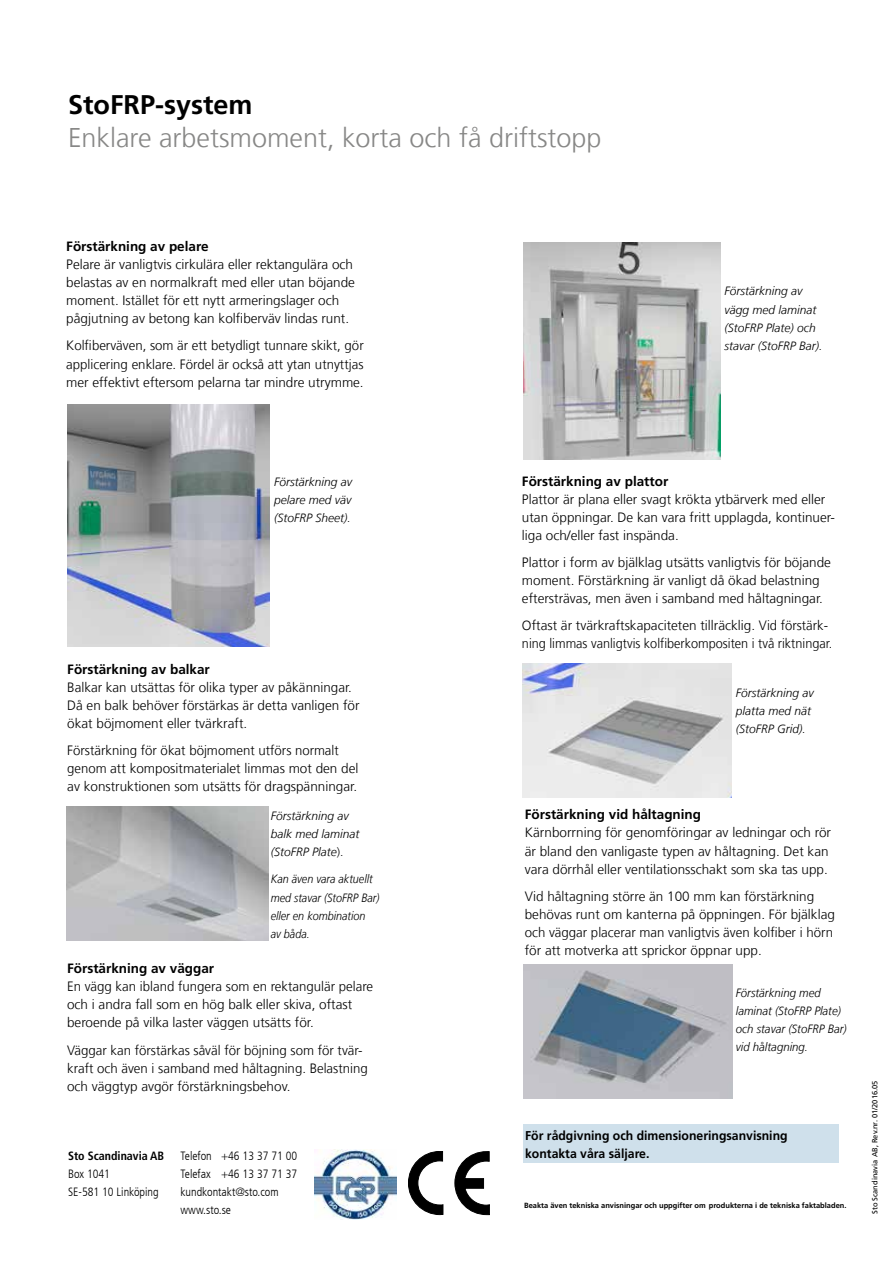
<style>
.page{position:relative;width:893px;height:1263px;background:#fff}
.page>*{position:absolute;margin:0;border:0;box-sizing:border-box;transform-origin:0 0}
.t1{font:300 27px "Sto Frutiger";color:#878786}
.t2{font:700 27px "Sto Frutiger";color:#000}
.t3{font:300 13.5px/18px "Sto Frutiger";color:#000}
.t4{font:700 13.5px "Sto Frutiger";color:#000}
.t5{font:700 12.75px/18px "Sto Frutiger";color:#000;scale:.96 1}
.t6{font:italic 300 12px/18px "Sto Frutiger";color:#000}
.t7{font:300 condensed 12px/18px "Sto Frutiger";color:#000}
.t8{font:italic 300 12px/18px "Sto Frutiger";color:#000;scale:.95 1}
.t9{font:italic 300 12px/18px "Sto Frutiger";color:#000;scale:.9 1}
.t10{font:700 condensed 12px "Sto Frutiger";color:#000}
.t11{font:700 7.5px "Sto Frutiger";color:#000}
.t12{font:7.5px "Sto Frutiger";color:#000}
.s1{font-style:normal}
</style>
<div class="page">
<div style="left:523px;top:1125px;width:315px;height:38px;background:#cfe0eb"></div>
<img style="left:67px;top:806px;width:201px;height:134px">
<img style="left:314px;top:1149px;width:82px;height:70px">
<svg style="left:454px;top:1151px;width:36px;height:64px"></svg>
<svg style="left:408px;top:1151px;width:35px;height:64px"></svg>
<img style="left:67px;top:404px;width:202px;height:242px">
<img style="left:524px;top:243px;width:196px;height:217px">
<img style="left:524px;top:964px;width:208px;height:134px">
<img style="left:523px;top:663px;width:208px;height:134px">
<h1 class="t2" style="left:68px;top:89px;width:186px">StoFRP-system</h1>
<h1 class="t1" style="left:68px;top:122px;width:535px">Enklare arbetsmoment, korta och få driftstopp</h1>
<p class="t4" style="left:66px;top:238px;width:144px">Förstärkning av pelare</p>
<p class="t3" style="left:66px;top:256px;width:290px">Pelare är vanligtvis cirkulära eller rektangulära och belastas av en normalkraft med eller utan böjande moment. Istället för ett nytt armeringslager och pågjutning av betong kan kolfiberväv lindas runt.</p>
<p class="t3" style="left:66px;top:337px;width:299px;text-align:justify">Kolfiberväven, som är ett betydligt tunnare skikt, gör applicering enklare. Fördel är också att ytan utnyttjas mer effektivt eftersom pelarna tar mindre utrymme.</p>
<p class="t6" style="left:274px;top:473px;width:79px;text-align:justify">Förstärkning av pelare med väv (StoFRP Sheet).</p>
<p class="t4" style="left:67px;top:661px;width:144px">Förstärkning av balkar</p>
<p class="t3" style="left:67px;top:678px;width:294px">Balkar kan utsättas för olika typer av påkänningar.<br>Då en balk behöver förstärkas är detta vanligen för ökat böjmoment eller tvärkraft.</p>
<p class="t3" style="left:67px;top:742px;width:293px">Förstärkning för ökat böjmoment utförs normalt genom att kompositmaterialet limmas mot den del av konstruktionen som utsätts för dragspänningar.</p>
<p class="t6" style="left:271px;top:807px;width:90px">Förstärkning av balk med laminat (StoFRP Plate<span class="s1">).</span></p>
<p class="t9" style="left:271px;top:870px;width:122px">Kan även vara aktuellt med stavar (StoFRP Bar) eller en kombination<br>av båda.</p>
<p class="t4" style="left:67px;top:960px;width:149px">Förstärkning av väggar</p>
<p class="t3" style="left:67px;top:978px;width:308px">En vägg kan ibland fungera som en rektangulär pelare och i andra fall som en hög balk eller skiva, oftast beroende på vilka laster väggen utsätts för.</p>
<p class="t3" style="left:67px;top:1041px;width:302px">Väggar kan förstärkas såväl för böjning som för tvär&shy;kraft och även i samband med håltagning. Belastning och väggtyp avgör förstärkningsbehov.</p>
<p class="t10" style="left:68px;top:1148px;width:98px">Sto Scandinavia AB</p>
<p class="t7" style="left:68px;top:1165px;width:92px">Box 1041<br>SE-581 10 Linköping</p>
<p class="t7" style="left:180px;top:1147px;width:118px">Telefon +46 13 37 71 00<br>Telefax +46 13 37 71 37 kundkontakt@sto.com www.sto.se</p>
<p class="t6" style="left:725px;top:282px;width:100px">Förstärkning av vägg med laminat (StoFRP Plate) och stavar (StoFRP Bar).</p>
<p class="t4" style="left:522px;top:473px;width:148px">Förstärkning av plattor</p>
<p class="t3" style="left:522px;top:490px;width:315px">Plattor är plana eller svagt krökta ytbärverk med eller utan öppningar. De kan vara fritt upplagda, kontinuer&shy;liga och/eller fast inspända.</p>
<p class="t3" style="left:522px;top:553px;width:311px">Plattor i form av bjälklag utsätts vanligtvis för böjande moment. Förstärkning är vanligt då ökad belastning eftersträvas, men även i samband med håltagningar.</p>
<p class="t3" style="left:522px;top:616px;width:312px">Oftast är tvärkraftskapaciteten tillräcklig. Vid förstärk&shy;ning limmas vanligtvis kolfiberkompositen i två riktningar.</p>
<p class="t6" style="left:736px;top:684px;width:80px">Förstärkning av platta med nät (StoFRP Grid).</p>
<p class="t4" style="left:525px;top:807px;width:178px">Förstärkning vid håltagning</p>
<p class="t3" style="left:525px;top:824px;width:308px">Kärnborrning för genomföringar av ledningar och rör är bland den vanligaste typen av håltagning. Det kan vara dörrhål eller ventilationsschakt som ska tas upp.</p>
<p class="t3" style="left:525px;top:887px;width:312px">Vid håltagning större än 100 mm kan förstärkning behövas runt om kanterna på öppningen. För bjälklag och väggar placerar man vanligtvis även kolfiber i hörn för att motverka att sprickor öppnar upp.</p>
<p class="t8" style="left:736px;top:984px;width:118px">Förstärkning med laminat (StoFRP Plate) och stavar (StoFRP Bar) vid håltagning.</p>
<p class="t5" style="left:525px;top:1126px;width:275px">För rådgivning och dimensioneringsanvisning kontakta våra säljare.</p>
<p class="t11" style="left:524px;top:1201px;width:324px">Beakta även tekniska anvisningar och uppgifter om produkterna i de tekniska faktabladen.</p>
<p class="t12" style="left:870px;top:1214px;width:135px;rotate:-90deg">Sto Scandinavia AB, Rev.nr. 01/2016.05</p>
</div>
